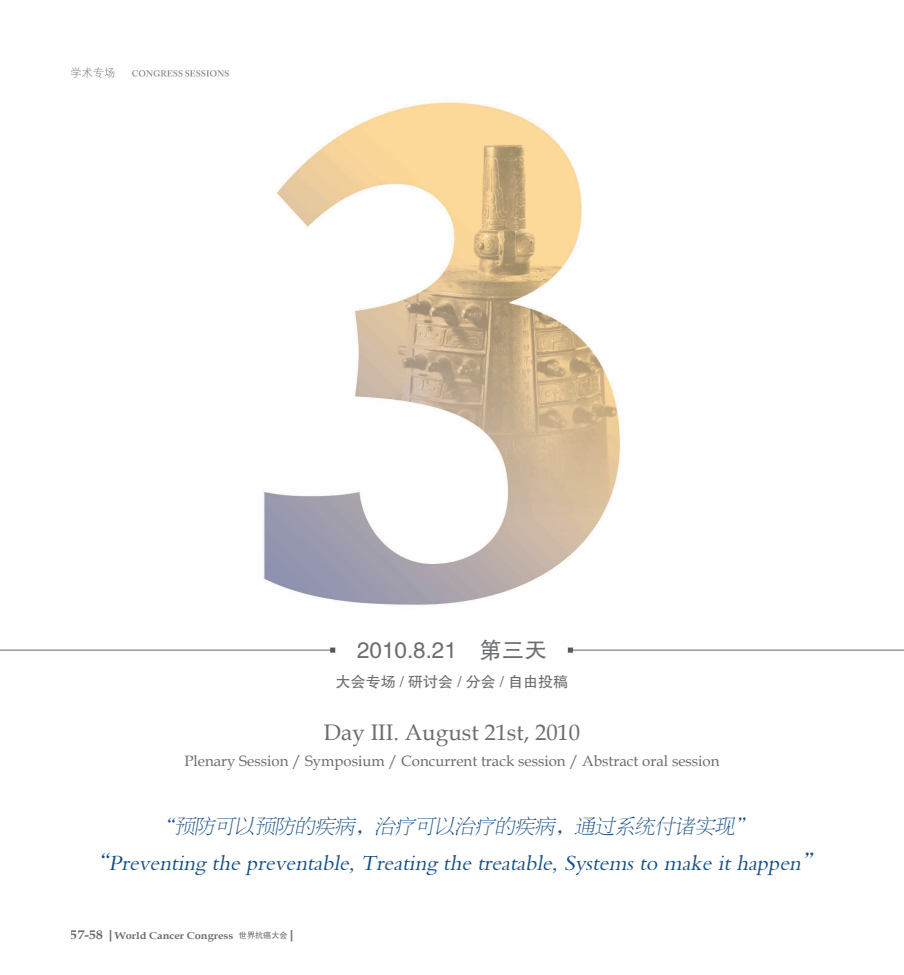
<style>
.page{position:relative;width:904px;height:975px;background:#fff}
.page>*{position:absolute;margin:0;border:0;box-sizing:border-box;transform-origin:0 0}
.t1{font:italic 22.5px "FZBSJW GB1 0";color:#144e82}
.t2{font:22.5px "Book Antiqua";color:#6c6d70}
.t3{font:22.5px "FZHTJW GB1 0";color:#6c6d70}
.t4{font:italic 20px "FZBSJW GB1 0";color:#144e82}
.t5{font:15px "Book Antiqua";color:#6c6d70}
.t6{font:15px "FZHTJW GB1 0";color:#6c6d70}
.t7{font:700 10px "Book Antiqua";color:#6c6d70;scale:1.1 1}
.s1{font-size:12.5px}
.s2{font-family:"FZHTJW GB1 0";font-weight:400;font-size:8.12px}
</style>
<div class="page">
<img style="left:0;top:67px;width:904px;height:586px">
<p class="t3" style="left:357px;top:638px;width:191px">2010.8.21　第三天</p>
<p class="t6" style="left:336px;top:673px;width:234px">大会专场 / 研讨会 / 分会 / 自由投稿</p>
<p class="t2" style="left:324px;top:716px;width:258px">Day III. August 21st, 2010</p>
<p class="t5" style="left:184px;top:750px;width:536px">Plenary Session / Symposium / Concurrent track session / Abstract oral session</p>
<p class="t4" style="left:155px;top:816px;width:605px">“预防可以预防的疾病，治疗可以治疗的疾病，通过系统付诸实现”</p>
<p class="t1" style="left:86px;top:850px;width:743px">“Preventing the p reventable, Treating the treatable, Systems to make it happ en”</p>
<p class="t7" style="left:71px;top:928px;width:206px"><span class="s1">57-58 |</span>World Cancer Congress <span class="s2">世界抗癌大会</span><span class="s1">|</span></p>
</div>
